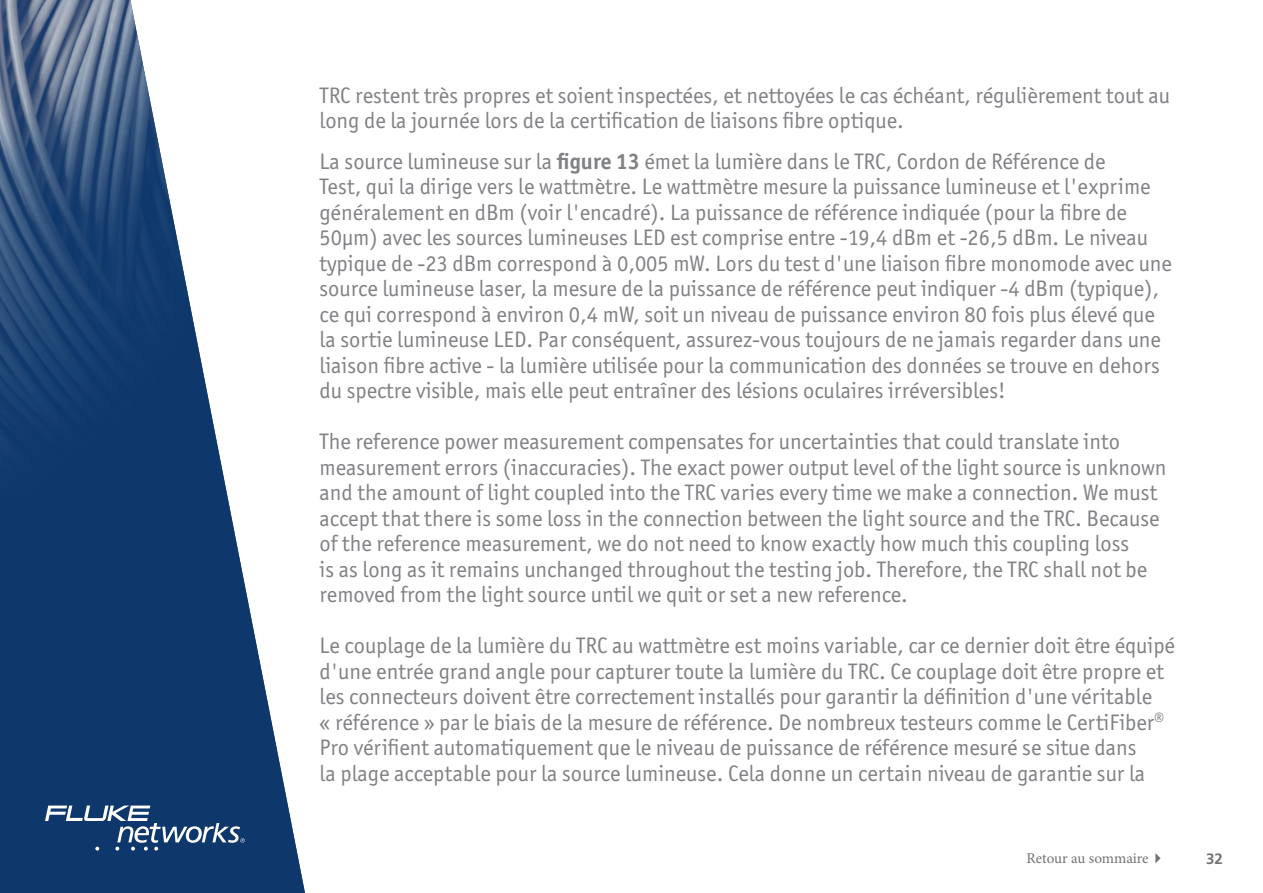
<style>
.page{position:relative;width:1263px;height:893px;background:#fff}
.page>*{position:absolute;margin:0;border:0;box-sizing:border-box;transform-origin:0 0}
.t1{font:22.5px/25.5px "Officina Sans ITC Std";color:#808285}
.t2{font:15px "Minion Pro";letter-spacing:-.005em;color:#737373}
.t3{font:700 15px "Frutiger LT Std";color:#737373}
.s1{font-weight:700}
</style>
<div class="page">
<img style="left:0;top:0;width:305px;height:893px">
<svg style="left:45px;top:806px;width:200px;height:45px;background:#385984"></svg>
<svg style="left:1155px;top:853px;width:5px;height:10px"></svg>
<p class="t1" style="left:320px;top:82px;width:852px">TRC restent très propres et soient inspectées, et nettoyées le cas échéant, régulièrement tout au long de la journée lors de la certification de liaisons fibre optique.</p>
<p class="t1" style="left:320px;top:148px;width:854px">La source lumineuse sur la <span class="s1">figure 13</span> émet la lumière dans le TRC, Cordon de Référence de<br>Test, qui la dirige vers le wattmètre. Le wattmètre mesure la puissance lumineuse et l'exprime généralement en dBm (voir l'encadré). La puissance de référence indiquée (pour la fibre de 50µm) avec les sources lumineuses LED est comprise entre -19,4 dBm et -26,5 dBm. Le niveau typique de -23 dBm correspond à 0,005 mW. Lors du test d'une liaison fibre monomode avec une source lumineuse laser, la mesure de la puissance de référence peut indiquer -4 dBm (typique), ce qui correspond à environ 0,4 mW, soit un niveau de puissance environ 80 fois plus élevé que la sortie lumineuse LED. Par conséquent, assurez-vous toujours de ne jamais regarder dans une liaison fibre active - la lumière utilisée pour la communication des données se trouve en dehors du spectre visible, mais elle peut entraîner des lésions oculaires irréversibles!</p>
<p class="t1" style="left:320px;top:429px;width:848px">The reference power measurement compensates for uncertainties that could translate into measurement errors (inaccuracies). The exact power output level of the light source is unknown and the amount of light coupled into the TRC varies every time we make a connection. We must accept that there is some loss in the connection between the light source and the TRC. Because of the reference measurement, we do not need to know exactly how much this coupling loss<br>is as long as it remains unchanged throughout the testing job. Therefore, the TRC shall not be removed from the light source until we quit or set a new reference.</p>
<p class="t1" style="left:320px;top:633px;width:857px">Le couplage de la lumière du TRC au wattmètre est moins variable, car ce dernier doit être équipé d'une entrée grand angle pour capturer toute la lumière du TRC. Ce couplage doit être propre et les connecteurs doivent être correctement installés pour garantir la définition d'une véritable<br>« référence » par le biais de la mesure de référence. De nombreux testeurs comme le CertiFiber® Pro vérifient automatiquement que le niveau de puissance de référence mesuré se situe dans<br>la plage acceptable pour la source lumineuse. Cela donne un certain niveau de garantie sur la</p>
<p class="t2" style="left:1026px;top:848px;width:124px">Retour au sommaire</p>
<p class="t3" style="left:1206px;top:850px;width:18px">32</p>
</div>
